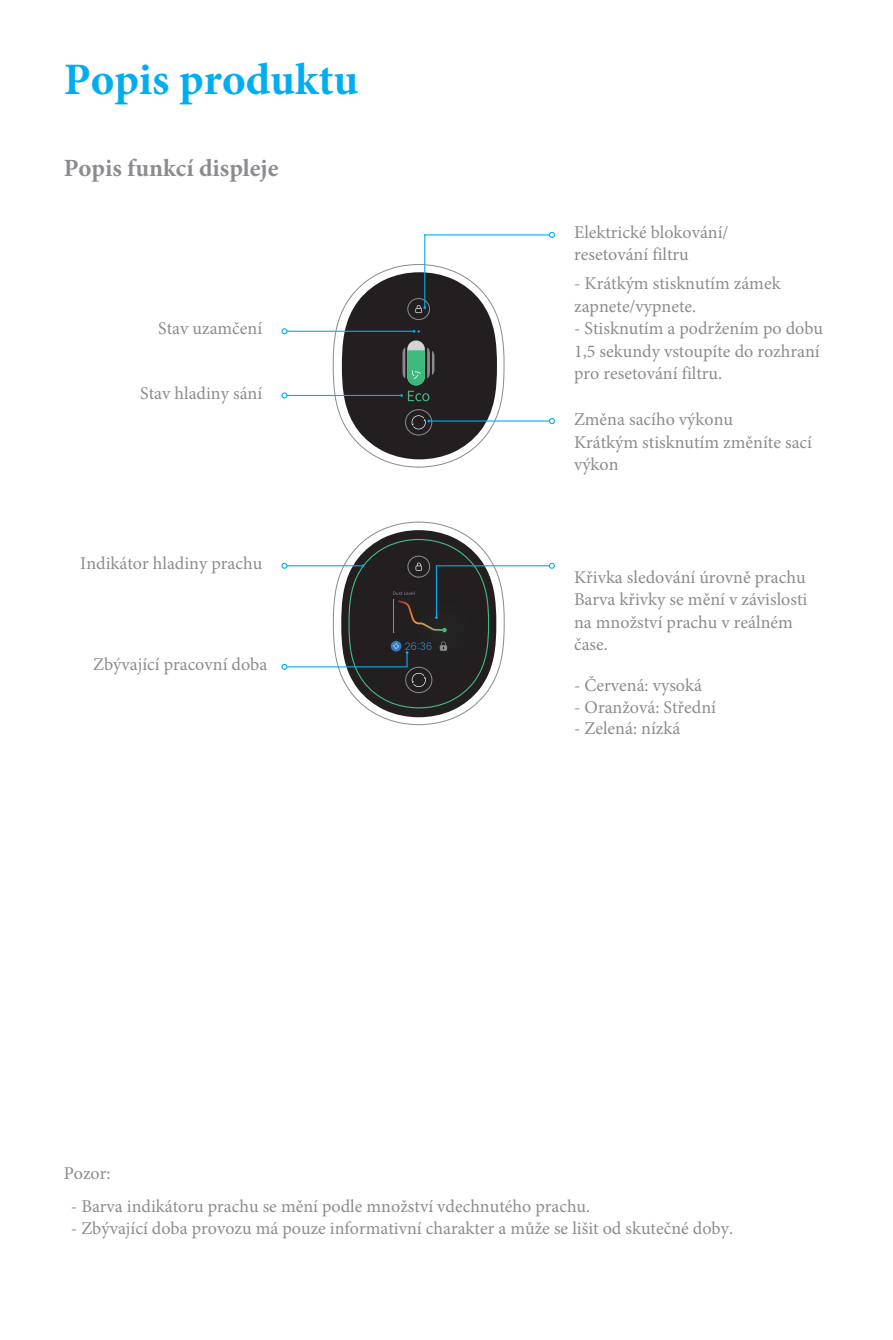
<style>
.page{position:relative;width:893px;height:1340px;background:#fff}
.page>*{position:absolute;margin:0;border:0;box-sizing:border-box;transform-origin:0 0}
.t1{font:700 45px "Minion Pro";color:#00aeef}
.t2{font:700 24.75px "Minion Pro";color:#8a8c8f}
.t3{font:18px/22.5px "Minion Pro";color:#8a8c8f}
</style>
<div class="page">
<svg style="left:549px;top:418px;width:6px;height:6px"></svg>
<hr style="left:429px;top:420px;width:121px;height:1px;background:#00aeef">
<svg style="left:281px;top:328px;width:6px;height:6px"></svg>
<hr style="left:287px;top:331px;width:127px;height:1px;background:#00aeef">
<svg style="left:281px;top:563px;width:6px;height:6px"></svg>
<hr style="left:287px;top:565px;width:76px;height:1px;background:#00aeef">
<svg style="left:281px;top:392px;width:6px;height:6px"></svg>
<hr style="left:287px;top:395px;width:114px;height:1px;background:#00aeef">
<svg style="left:281px;top:664px;width:6px;height:6px"></svg>
<hr style="left:287px;top:666px;width:120px;height:1px;background:#00aeef">
<svg style="left:549px;top:563px;width:6px;height:6px"></svg>
<hr style="left:436px;top:565px;width:113px;height:1px;background:#00aeef">
<svg style="left:332px;top:521px;width:173px;height:204px"></svg>
<hr style="left:436px;top:566px;width:1px;height:51px;background:#00aeef">
<svg style="left:549px;top:232px;width:6px;height:6px"></svg>
<svg style="left:332px;top:263px;width:173px;height:205px"></svg>
<hr style="left:424px;top:234px;width:126px;height:1px;background:#00aeef">
<hr style="left:424px;top:234px;width:1px;height:73px;background:#00aeef">
<h1 class="t1" style="left:64px;top:48px;width:296px">Popis produktu</h1>
<h2 class="t2" style="left:64px;top:151px;width:216px">Popis funkcí displeje</h2>
<p class="t3" style="left:158px;top:317px;width:106px">Stav uzamčení</p>
<p class="t3" style="left:140px;top:381px;width:124px">Stav hladiny sání</p>
<p class="t3" style="left:80px;top:552px;width:183px">Indikátor hladiny prachu</p>
<p class="t3" style="left:93px;top:653px;width:176px">Zbývající pracovní doba</p>
<p class="t3" style="left:64px;top:1162px;width:48px">Pozor:</p>
<p class="t3" style="left:574px;top:221px;width:156px">Elektrické blokování/ resetování filtru</p>
<p class="t3" style="left:574px;top:272px;width:208px">- Krátkým stisknutím zámek zapnete/vypnete.</p>
<p class="t3" style="left:574px;top:317px;width:250px">- Stisknutím a podržením po dobu<br>1,5 sekundy vstoupíte do rozhraní pro resetování filtru.</p>
<p class="t3" style="left:574px;top:408px;width:239px">Změna sacího výkonu<br>Krátkým stisknutím změníte sací výkon</p>
<p class="t3" style="left:574px;top:565px;width:235px">Křivka sledování úrovně prachu<br>Barva křivky se mění v závislosti na množství prachu v reálném čase.</p>
<p class="t3" style="left:574px;top:674px;width:129px">- Červená: vysoká</p>
<p class="t3" style="left:574px;top:696px;width:144px">- Oranžová: Střední</p>
<p class="t3" style="left:574px;top:717px;width:108px">- Zelená: nízká</p>
<p class="t3" style="left:71px;top:1194px;width:521px">- Barva indikátoru prachu se mění podle množství vdechnutého prachu.</p>
<p class="t3" style="left:71px;top:1217px;width:664px">- Zbývající doba provozu má pouze informativní charakter a může se lišit od skutečné doby.</p>
</div>
